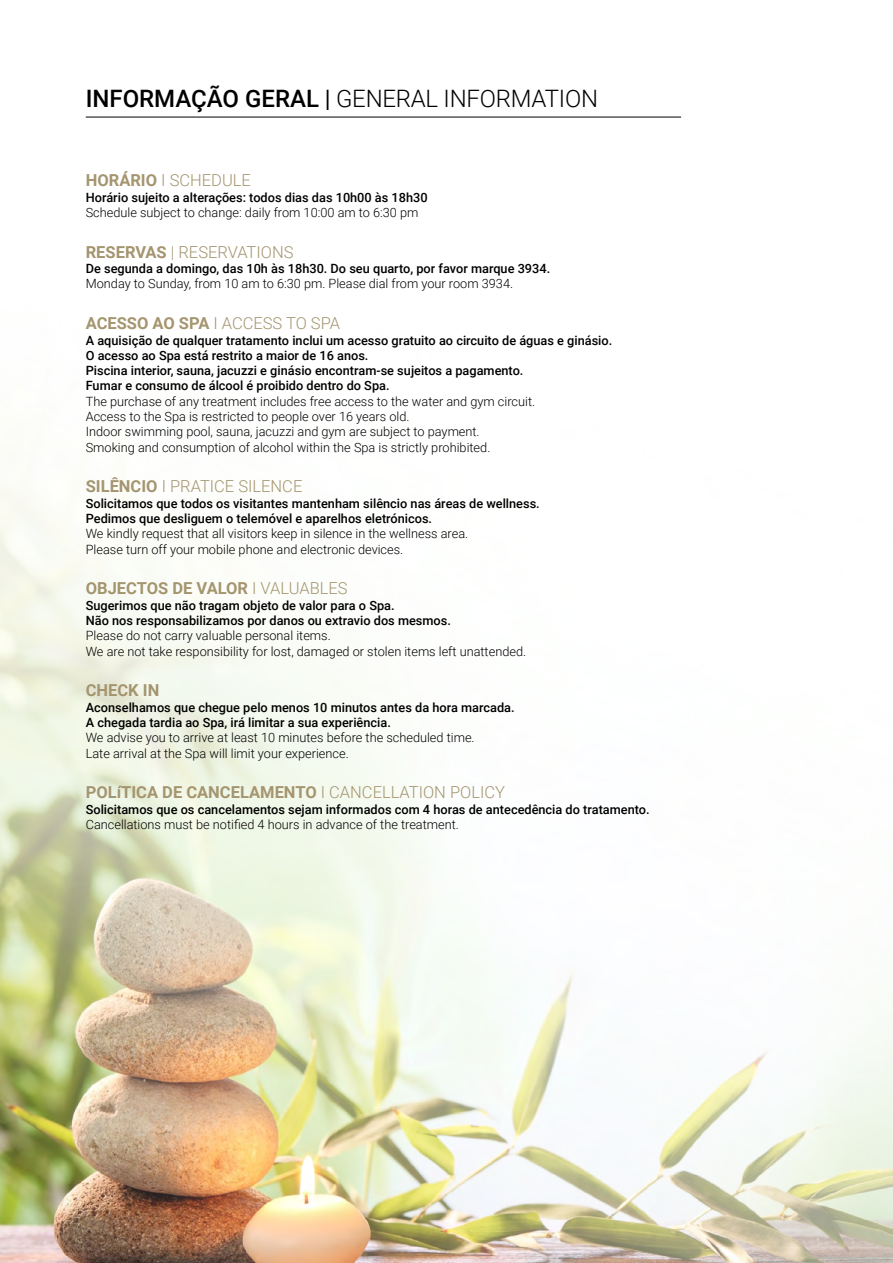
<style>
.page{position:relative;width:893px;height:1263px;background:#fff}
.page>*{position:absolute;margin:0;border:0;box-sizing:border-box;transform-origin:0 0}
.t1{font:300 24px "Roboto";letter-spacing:-.01em;color:#000}
.t2{font:300 16.5px "Roboto";color:#a4956f}
.t3{font:700 16.5px "Roboto";color:#a4956f}
.t4{font:500 12.75px/15.3px "Roboto";color:#000}
.t5{font:300 12.75px/15.3px "Roboto";color:#000}
.s1{font-weight:500}
.s2{font-weight:400}
.s3{font-weight:700}
.s4{font-weight:300}
</style>
<div class="page">
<img style="left:0;top:481px;width:893px;height:782px">
<hr style="left:86px;top:117px;width:595px;height:1px;background:#000">
<h1 class="t1" style="left:86px;top:82px;width:514px"><span class="s1">INFORMAÇÃO GERAL</span> <span class="s2">|</span> GENERAL INFORMATION</h1>
<p class="t2" style="left:86px;top:169px;width:167px"><span class="s3">HORÁRIO</span> I SCHEDULE</p>
<p class="t4" style="left:86px;top:189px;width:343px">Horário sujeito a alterações: todos dias das 10h00 às 18h30</p>
<p class="t5" style="left:86px;top:204px;width:334px">Schedule subject to change: daily from 10:00 am to 6:30 pm</p>
<p class="t2" style="left:86px;top:240px;width:209px"><span class="s3">RESERVAS</span> | RESERVATIONS</p>
<p class="t4" style="left:86px;top:260px;width:466px">De segunda a domingo, das 10h às 18h30. Do seu quarto, por favor marque 3934.</p>
<p class="t5" style="left:86px;top:276px;width:429px">Monday to Sunday, from 10 am to 6:30 pm. Please dial from your room 3934.</p>
<p class="t2" style="left:86px;top:312px;width:256px"><span class="s3">ACESSO AO SPA</span> I ACCESS TO SPA</p>
<p class="t4" style="left:86px;top:332px;width:528px">A aquisição de qualquer tratamento inclui um acesso gratuito ao circuito de águas e ginásio.<br>O acesso ao Spa está restrito a maior de 16 anos.<br>Piscina interior, sauna, jacuzzi e ginásio encontram-se sujeitos a pagamento.<br>Fumar e consumo de álcool é proibido dentro do Spa.</p>
<p class="t5" style="left:86px;top:393px;width:451px">The purchase of any treatment includes free access to the water and gym circuit.<br>Access to the Spa is restricted to people over 16 years old.<br>Indoor swimming pool, sauna, jacuzzi and gym are subject to payment.<br>Smoking and consumption of alcohol within the Spa is strictly prohibited.</p>
<p class="t2" style="left:86px;top:475px;width:218px"><span class="s3">SILÊNCIO</span> I PRATICE SILENCE</p>
<p class="t4" style="left:86px;top:495px;width:456px">Solicitamos que todos os visitantes mantenham silêncio nas áreas de wellness.<br>Pedimos que desliguem o telemóvel e aparelhos eletrónicos.</p>
<p class="t5" style="left:86px;top:526px;width:384px">We kindly request that all visitors keep in silence in the wellness area.<br>Please turn off your mobile phone and electronic devices.</p>
<p class="t3" style="left:86px;top:577px;width:263px">OBJECTOS DE VALOR <span class="s4">I VALUABLES</span></p>
<p class="t4" style="left:86px;top:597px;width:367px">Sugerimos que não tragam objeto de valor para o Spa.<br>Não nos responsabilizamos por danos ou extravio dos mesmos.</p>
<p class="t5" style="left:86px;top:628px;width:442px">Please do not carry valuable personal items.<br>We are not take responsibility for lost, damaged or stolen items left unattended.</p>
<p class="t3" style="left:86px;top:679px;width:75px">CHECK IN</p>
<p class="t4" style="left:86px;top:699px;width:430px">Aconselhamos que chegue pelo menos 10 minutos antes da hora marcada.<br>A chegada tardia ao Spa, irá limitar a sua experiência.</p>
<p class="t5" style="left:86px;top:730px;width:390px">We advise you to arrive at least 10 minutes before the scheduled time.<br>Late arrival at the Spa will limit your experience.</p>
<p class="t3" style="left:86px;top:781px;width:421px">POLíTICA DE CANCELAMENTO <span class="s4">I CANCELLATION POLICY</span></p>
<p class="t4" style="left:86px;top:801px;width:565px">Solicitamos que os cancelamentos sejam informados com 4 horas de antecedência do tratamento.</p>
<p class="t5" style="left:86px;top:816px;width:375px">Cancellations must be notified 4 hours in advance of the treatment.</p>
</div>
